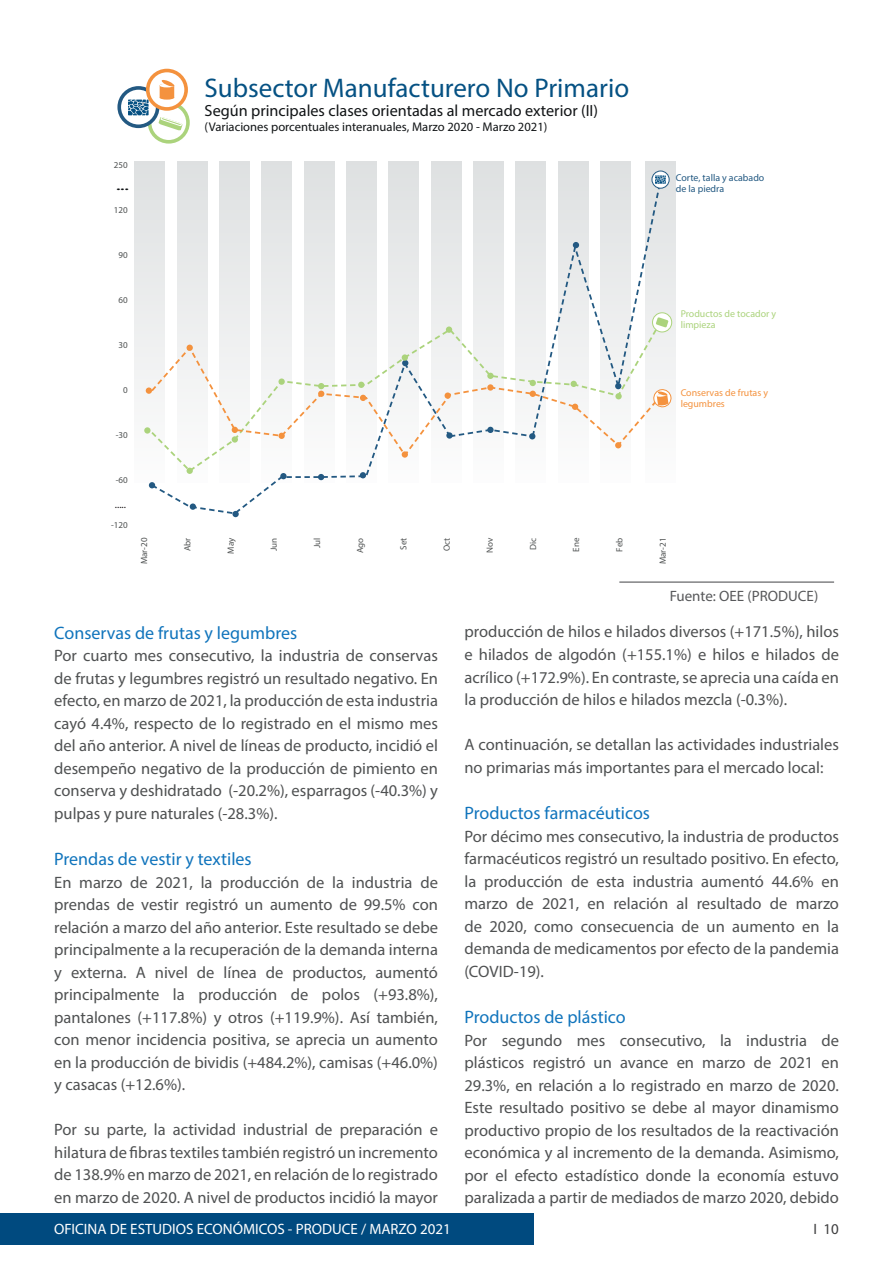
<style>
.page{position:relative;width:893px;height:1263px;background:#fff}
.page>*{position:absolute;margin:0;border:0;box-sizing:border-box;transform-origin:0 0}
.t1{font:700 27px "Pluto Sans Cond";color:#055183}
.t2{font:18px "Myriad Pro";color:#1074bc}
.t3{font:16.5px/22.5px "Myriad Pro";color:#4f5152;text-align:justify}
.t4{font:700 16.2px "Pluto Sans Cond";color:#111416}
.t5{font:15px "Myriad Pro";color:#fff}
.t6{font:15px "Myriad Pro";color:#57585a}
.t7{font:15px "Myriad Pro";color:#3e3e3f}
.t8{font:13.35px "Pluto Sans Cond";color:#111416;scale:1.82 1}
.t9{font:300 12.6px "Pluto Sans Cond";color:#111416}
.t10{font:10.8px "Myriad Pro";color:#231f20}
.t11{font:9.9px/10.8px "Pluto Sans Cond";color:#235982}
.t12{font:9.9px/10.8px "Pluto Sans Cond";color:#f4923e}
.t13{font:9.9px/10.8px "Pluto Sans Cond";color:#abd37c}
.t14{font:300 9px "Pluto Sans Cond";color:#4f5252}
</style>
<div class="page">
<div style="left:0;top:1213px;width:534px;height:32px;background:#004a7f"></div>
<hr style="left:892px;top:1213px;width:1px;height:32px;background:#004a7f">
<svg style="left:134px;top:161px;width:542px;height:273px"></svg>
<svg style="left:150px;top:473px;width:219px;height:41px"></svg>
<svg style="left:150px;top:103px;width:38px;height:39px"></svg>
<div style="left:148px;top:102px;width:42px;height:42px;border:4px solid #abd37c;border-radius:50%"></div>
<svg style="left:158px;top:117px;width:25px;height:14px"></svg>
<svg style="left:119px;top:88px;width:39px;height:38px"></svg>
<div style="left:117px;top:86px;width:42px;height:42px;border:4px solid #235982;border-radius:50%"></div>
<svg style="left:128px;top:100px;width:21px;height:15px"></svg>
<div style="left:148px;top:71px;width:38px;height:38px;background:#fff;border-radius:50%"></div>
<div style="left:146px;top:69px;width:42px;height:42px;border:4px solid #f4923e;border-radius:50%"></div>
<svg style="left:159px;top:80px;width:16px;height:20px"></svg>
<svg style="left:652px;top:171px;width:17px;height:17px"></svg>
<div style="left:651px;top:171px;width:19px;height:18px;border:1px solid #235982;border-radius:50%"></div>
<div style="left:232px;top:511px;width:7px;height:6px;background:#235982;border-radius:50%"></div>
<div style="left:280px;top:473px;width:7px;height:6px;background:#235982;border-radius:50%"></div>
<svg style="left:318px;top:474px;width:6px;height:6px"></svg>
<svg style="left:360px;top:472px;width:6px;height:6px"></svg>
<div style="left:190px;top:503px;width:6px;height:7px;background:#235982;border-radius:50%"></div>
<svg style="left:187px;top:468px;width:6px;height:6px"></svg>
<svg style="left:149px;top:482px;width:6px;height:6px"></svg>
<div style="left:144px;top:427px;width:7px;height:7px;background:#abd37c;border-radius:50%"></div>
<div style="left:146px;top:387px;width:6px;height:7px;background:#f4923e;border-radius:50%"></div>
<svg style="left:149px;top:175px;width:523px;height:283px"></svg>
<hr style="left:619px;top:581px;width:215px;height:2px;background:#57585a">
<p class="t14" style="left:114px;top:160px;width:15px">250</p>
<p class="t14" style="left:114px;top:205px;width:15px">120</p>
<p class="t14" style="left:118px;top:250px;width:11px">90</p>
<p class="t14" style="left:118px;top:295px;width:11px">60</p>
<p class="t14" style="left:118px;top:340px;width:11px">30</p>
<p class="t14" style="left:123px;top:385px;width:6px">0</p>
<p class="t14" style="left:116px;top:430px;width:13px">-30</p>
<p class="t14" style="left:116px;top:475px;width:13px">-60</p>
<p class="t14" style="left:111px;top:520px;width:18px">-120</p>
<p class="t8" style="left:116px;top:177px;width:9px">...</p>
<p class="t10" style="left:115px;top:497px;width:13px">.....</p>
<p class="t1" style="left:205px;top:71px;width:426px">Subsector Manufacturero No Primario</p>
<p class="t4" style="left:205px;top:101px;width:395px">Según principales clases orientadas al mercado exterior (II)</p>
<p class="t9" style="left:205px;top:119px;width:344px">(Variaciones porcentuales interanuales, Marzo 2020 - Marzo 2021)</p>
<p class="t11" style="left:676px;top:172px;width:90px">Corte, talla y acabado de la piedra</p>
<p class="t13" style="left:681px;top:309px;width:97px">Productos de tocador y limpieza</p>
<p class="t12" style="left:681px;top:387px;width:89px">Conservas de frutas y legumbres</p>
<p class="t14" style="left:139px;top:564px;width:28px;rotate:-90deg">Mar-20</p>
<p class="t14" style="left:182px;top:551px;width:15px;rotate:-90deg">Abr</p>
<p class="t14" style="left:225px;top:554px;width:17px;rotate:-90deg">May</p>
<p class="t14" style="left:268px;top:551px;width:15px;rotate:-90deg">Jun</p>
<p class="t14" style="left:311px;top:548px;width:12px;rotate:-90deg">Jul</p>
<p class="t14" style="left:355px;top:553px;width:17px;rotate:-90deg">Ago</p>
<p class="t14" style="left:398px;top:550px;width:13px;rotate:-90deg">Set</p>
<p class="t14" style="left:441px;top:551px;width:15px;rotate:-90deg">Oct</p>
<p class="t14" style="left:484px;top:553px;width:17px;rotate:-90deg">Nov</p>
<p class="t14" style="left:527px;top:550px;width:14px;rotate:-90deg">Dic</p>
<p class="t14" style="left:571px;top:552px;width:15px;rotate:-90deg">Ene</p>
<p class="t14" style="left:614px;top:551px;width:15px;rotate:-90deg">Feb</p>
<p class="t14" style="left:657px;top:564px;width:28px;rotate:-90deg">Mar-21</p>
<p class="t6" style="left:670px;top:586px;width:150px">Fuente: OEE (PRODUCE)</p>
<p class="t2" style="left:54px;top:621px;width:245px">Conservas de frutas y legumbres</p>
<p class="t3" style="left:54px;top:644px;width:385px">Por cuarto mes consecutivo, la industria de conservas de frutas y legumbres registró un resultado negativo. En efecto, en marzo de 2021, la producción de esta industria cayó 4.4%, respecto de lo registrado en el mismo mes del año anterior. A nivel de líneas de producto, incidió el desempeño negativo de la producción de pimiento en conserva y deshidratado (-20.2%), esparragos (-40.3%) y pulpas y pure naturales (-28.3%).</p>
<p class="t2" style="left:54px;top:848px;width:199px">Prendas de vestir y textiles</p>
<p class="t3" style="left:54px;top:870px;width:385px">En marzo de 2021, la producción de la industria de prendas de vestir registró un aumento de 99.5% con relación a marzo del año anterior. Este resultado se debe principalmente a la recuperación de la demanda interna y externa. A nivel de línea de productos, aumentó principalmente la producción de polos (+93.8%), pantalones (+117.8%) y otros (+119.9%). Así también, con menor incidencia positiva, se aprecia un aumento en la producción de bividis (+484.2%), camisas (+46.0%) y casacas (+12.6%).</p>
<p class="t3" style="left:54px;top:1118px;width:385px">Por su parte, la actividad industrial de preparación e hilatura de fibras textiles también registró un incremento de 138.9% en marzo de 2021, en relación de lo registrado en marzo de 2020. A nivel de productos incidió la mayor</p>
<p class="t3" style="left:464px;top:620px;width:376px">producción de hilos e hilados diversos (+171.5%), hilos e hilados de algodón (+155.1%) e hilos e hilados de acrílico (+172.9%). En contraste, se aprecia una caída en la producción de hilos e hilados mezcla (-0.3%).</p>
<p class="t3" style="left:464px;top:733px;width:376px">A continuación, se detallan las actividades industriales no primarias más importantes para el mercado local:</p>
<p class="t2" style="left:464px;top:802px;width:187px">Productos farmacéuticos</p>
<p class="t3" style="left:464px;top:824px;width:376px">Por décimo mes consecutivo, la industria de productos farmacéuticos registró un resultado positivo. En efecto, la producción de esta industria aumentó 44.6% en marzo de 2021, en relación al resultado de marzo de 2020, como consecuencia de un aumento en la demanda de medicamentos por efecto de la pandemia (COVID-19).</p>
<p class="t2" style="left:464px;top:1006px;width:163px">Productos de plástico</p>
<p class="t3" style="left:464px;top:1028px;width:376px">Por segundo mes consecutivo, la industria de plásticos registró un avance en marzo de 2021 en 29.3%, en relación a lo registrado en marzo de 2020.<br>Este resultado positivo se debe al mayor dinamismo productivo propio de los resultados de la reactivación económica y al incremento de la demanda. Asimismo, por el efecto estadístico donde la economía estuvo paralizada a partir de mediados de marzo 2020, debido</p>
<p class="t5" style="left:54px;top:1220px;width:398px">OFICINA DE ESTUDIOS ECONÓMICOS - PRODUCE / MARZO 2021</p>
<p class="t7" style="left:814px;top:1220px;width:27px">I 10</p>
</div>
